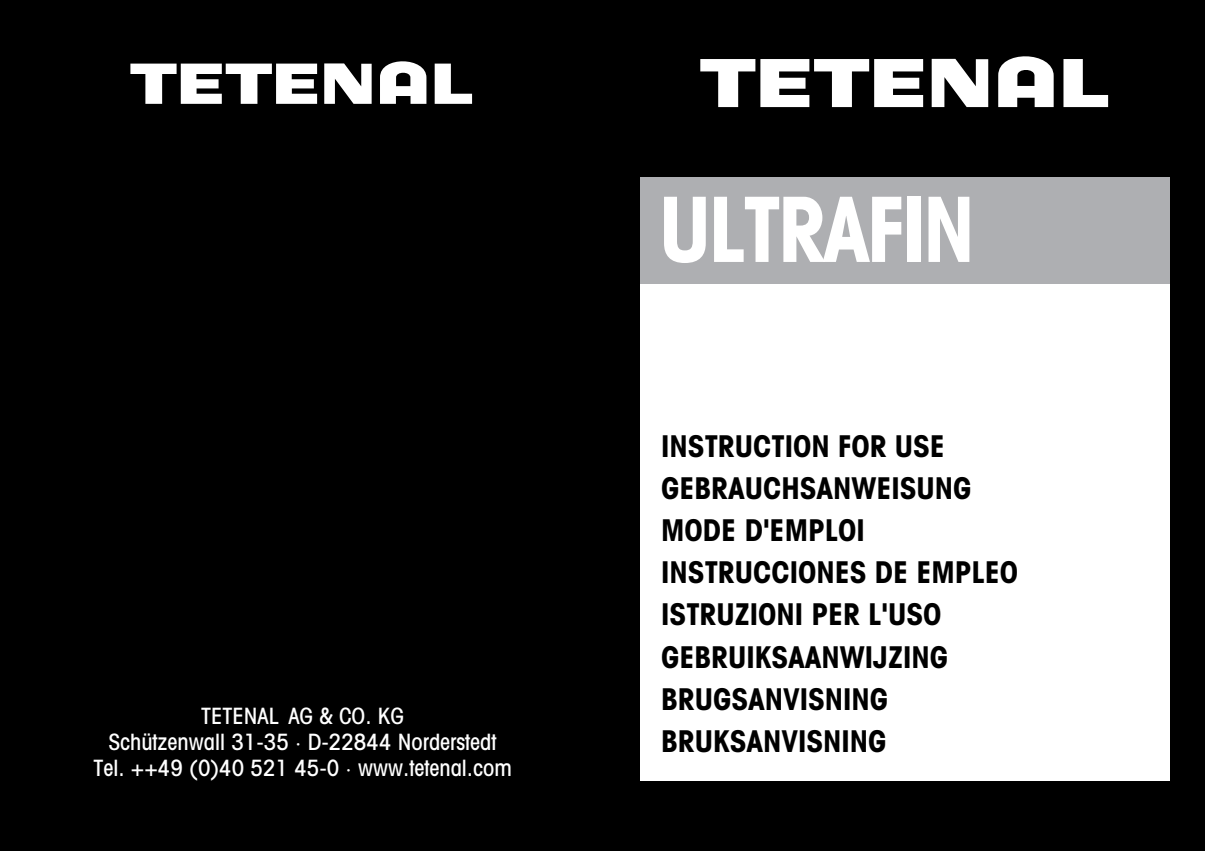
<style>
.page{position:relative;width:1205px;height:851px;background:#fff}
.page>*{position:absolute;margin:0;border:0;box-sizing:border-box;transform-origin:0 0}
.t1{font:700 condensed 90px "Avant Garde";letter-spacing:-.035em;color:#fff;scale:.95 1}
.t2{font:700 condensed 30px/42px "Avant Garde";color:#000}
.t3{font:500 condensed 22.5px/26.2px "Avant Garde";color:#fff;text-align:center}
</style>
<div class="page">
<div style="left:0;top:0;width:1205px;height:850px;background:#000"></div>
<svg style="left:130px;top:64px;width:187px;height:40px"></svg>
<svg style="left:324px;top:63px;width:48px;height:41px"></svg>
<svg style="left:380px;top:61px;width:46px;height:43px"></svg>
<svg style="left:435px;top:64px;width:37px;height:40px"></svg>
<svg style="left:700px;top:59px;width:223px;height:48px"></svg>
<svg style="left:931px;top:59px;width:57px;height:48px"></svg>
<svg style="left:998px;top:56px;width:55px;height:51px"></svg>
<svg style="left:1063px;top:59px;width:45px;height:48px"></svg>
<div style="left:640px;top:178px;width:529px;height:602px;background:#fff"></div>
<div style="left:640px;top:178px;width:529px;height:106px;background:#aeafb2"></div>
<p class="t3" style="left:93px;top:702px;width:420px">TETENAL AG &amp; CO. KG<br>Schützenwall 31-35 · D-22844 Norderstedt<br>Tel. ++49 (0)40 521 45-0 · www.tetenal.com</p>
<h1 class="t1" style="left:659px;top:172px;width:334px">ULTRAFIN</h1>
<p class="t2" style="left:661px;top:424px;width:358px">INSTRUCTION FOR USE<br>GEBRAUCHSANWEISUNG<br>MODE D'EMPLOI<br>INSTRUCCIONES DE EMPLEO<br>ISTRUZIONI PER L'USO<br>GEBRUIKSAANWIJZING<br>BRUGSANVISNING<br>BRUKSANVISNING</p>
</div>
